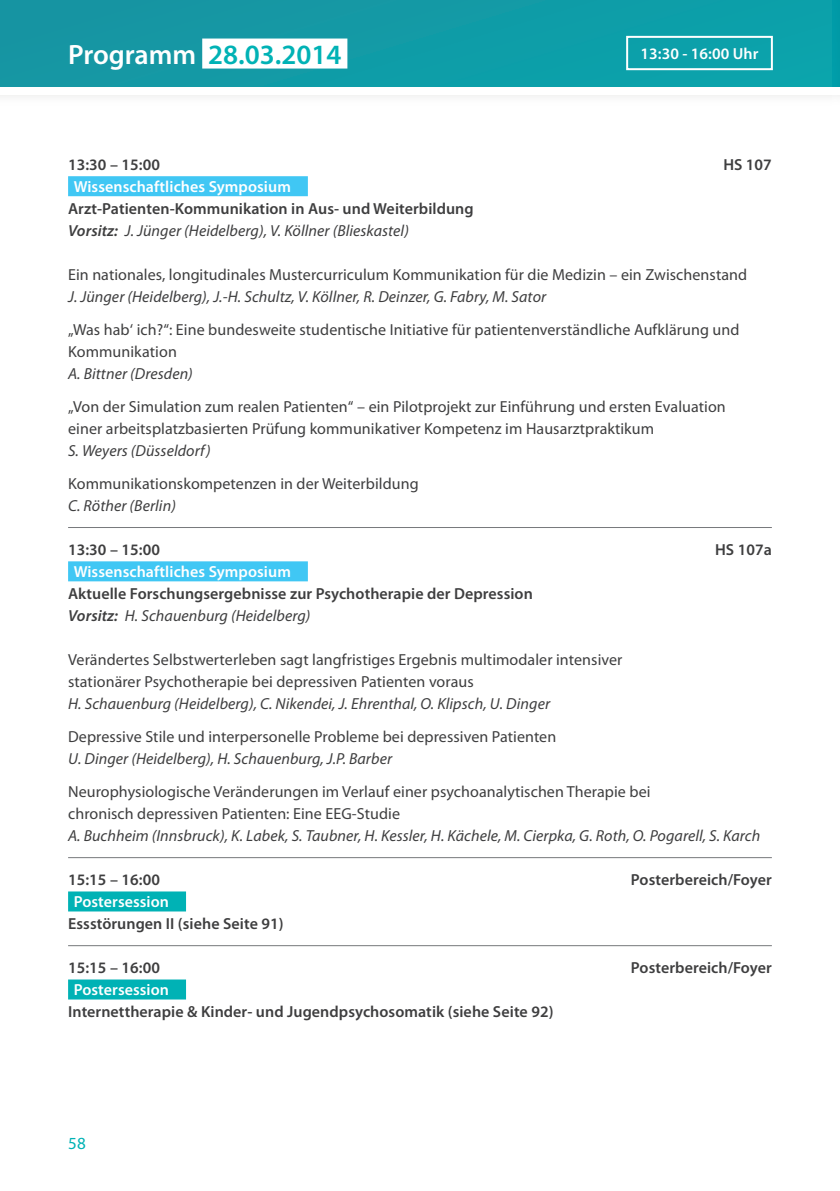
<style>
.page{position:relative;width:840px;height:1191px;background:#fff}
.page>*{position:absolute;margin:0;border:0;box-sizing:border-box;transform-origin:0 0}
.t1{font:600 28px "Myriad Pro";color:#00b2b5}
.t2{font:17px "Myriad Pro";color:#00b2b5}
.t3{font:16px/22px "Myriad Pro";letter-spacing:.005em;color:#3e3e3f}
.t4{font:600 16px/22px "Myriad Pro";letter-spacing:.005em;color:#3e3e3f}
.t5{font:italic 16px "Myriad Pro";letter-spacing:.005em;color:#3e3e3f}
.t6{font:600 16px "Myriad Pro";letter-spacing:.005em;color:#fff}
.s1{color:#fff}
.s2{font-style:italic}
.s3{font-weight:400;font-style:italic}
</style>
<div class="page">
<div style="left:0;top:0;width:831px;height:91px;background:#0e9ca7"></div>
<img style="left:831px;top:0;width:8px;height:101px">
<div style="left:0;top:87px;width:839px;height:7px;background:#fff"></div>
<div style="left:202px;top:39px;width:145px;height:30px;background:#fff"></div>
<div style="left:68px;top:176px;width:240px;height:20px;background:#40c7f4"></div>
<hr style="left:68px;top:527px;width:703px;height:1px;background:#76787b">
<div style="left:68px;top:561px;width:240px;height:20px;background:#40c7f4"></div>
<hr style="left:68px;top:857px;width:703px;height:1px;background:#76787b">
<div style="left:68px;top:891px;width:118px;height:20px;background:#00b2b5"></div>
<hr style="left:68px;top:945px;width:703px;height:1px;background:#76787b">
<div style="left:68px;top:979px;width:118px;height:20px;background:#00b2b5"></div>
<div style="left:625px;top:36px;width:147px;height:34px;border:2px solid #fff"></div>
<h1 class="t1" style="left:68px;top:36px;width:275px"><span class="s1">Programm</span> 28.03.2014</h1>
<p class="t6" style="left:640px;top:43px;width:119px">13:30 - 16:00 Uhr</p>
<p class="t4" style="left:68px;top:153px;width:93px">13:30 – 15:00</p>
<p class="t4" style="left:723px;top:153px;width:50px">HS 107</p>
<p class="t6" style="left:74px;top:176px;width:218px">Wissenschaftliches Symposium</p>
<p class="t4" style="left:68px;top:197px;width:407px">Arzt-Patienten-Kommunikation in Aus- und Weiterbildung<br><span class="s2">Vorsitz:</span> <span class="s3">J. Jünger (Heidelberg), V. Köllner (Blieskastel)</span></p>
<p class="t3" style="left:68px;top:263px;width:680px">Ein nationales, longitudinales Mustercurriculum Kommunikation für die Medizin – ein Zwischenstand</p>
<p class="t5" style="left:68px;top:286px;width:479px">J. Jünger (Heidelberg), J.-H. Schultz, V. Köllner, R. Deinzer, G. Fabry, M. Sator</p>
<p class="t3" style="left:68px;top:318px;width:672px">„Was hab‘ ich?“: Eine bundesweite studentische Initiative für patientenverständliche Aufklärung und<br>Kommunikation</p>
<p class="t5" style="left:68px;top:363px;width:126px">A. Bittner (Dresden)</p>
<p class="t3" style="left:68px;top:395px;width:658px">„Von der Simulation zum realen Patienten“ – ein Pilotprojekt zur Einführung und ersten Evaluation einer arbeitsplatzbasierten Prüfung kommunikativer Kompetenz im Hausarztpraktikum</p>
<p class="t5" style="left:68px;top:440px;width:144px">S. Weyers (Düsseldorf)</p>
<p class="t3" style="left:68px;top:472px;width:352px">Kommunikationskompetenzen in der Weiterbildung</p>
<p class="t5" style="left:68px;top:495px;width:109px">C. Röther (Berlin)</p>
<p class="t4" style="left:68px;top:538px;width:93px">13:30 – 15:00</p>
<p class="t4" style="left:714px;top:538px;width:58px">HS 107a</p>
<p class="t6" style="left:74px;top:561px;width:218px">Wissenschaftliches Symposium</p>
<p class="t4" style="left:68px;top:582px;width:466px">Aktuelle Forschungsergebnisse zur Psychotherapie der Depression<br><span class="s2">Vorsitz:</span> <span class="s3">H. Schauenburg (Heidelberg)</span></p>
<p class="t3" style="left:68px;top:648px;width:555px">Verändertes Selbstwerterleben sagt langfristiges Ergebnis multimodaler intensiver stationärer Psychotherapie bei depressiven Patienten voraus</p>
<p class="t5" style="left:68px;top:693px;width:483px">H. Schauenburg (Heidelberg), C. Nikendei, J. Ehrenthal, O. Klipsch, U. Dinger</p>
<p class="t3" style="left:68px;top:725px;width:489px">Depressive Stile und interpersonelle Probleme bei depressiven Patienten</p>
<p class="t5" style="left:68px;top:748px;width:325px">U. Dinger (Heidelberg), H. Schauenburg, J.P. Barber</p>
<p class="t3" style="left:68px;top:780px;width:583px">Neurophysiologische Veränderungen im Verlauf einer psychoanalytischen Therapie bei chronisch depressiven Patienten: Eine EEG-Studie</p>
<p class="t5" style="left:68px;top:825px;width:693px">A. Buchheim (Innsbruck), K. Labek, S. Taubner, H. Kessler, H. Kächele, M. Cierpka, G. Roth, O. Pogarell, S. Karch</p>
<p class="t4" style="left:68px;top:868px;width:93px">15:15 – 16:00</p>
<p class="t4" style="left:630px;top:868px;width:142px">Posterbereich/Foyer</p>
<p class="t6" style="left:74px;top:891px;width:97px">Postersession</p>
<p class="t4" style="left:68px;top:912px;width:217px">Essstörungen II (siehe Seite 91)</p>
<p class="t4" style="left:68px;top:956px;width:93px">15:15 – 16:00</p>
<p class="t4" style="left:630px;top:956px;width:142px">Posterbereich/Foyer</p>
<p class="t6" style="left:74px;top:979px;width:97px">Postersession</p>
<p class="t4" style="left:68px;top:1000px;width:486px">Internettherapie &amp; Kinder- und Jugendpsychosomatik (siehe Seite 92)</p>
<p class="t2" style="left:68px;top:1133px;width:19px">58</p>
</div>
